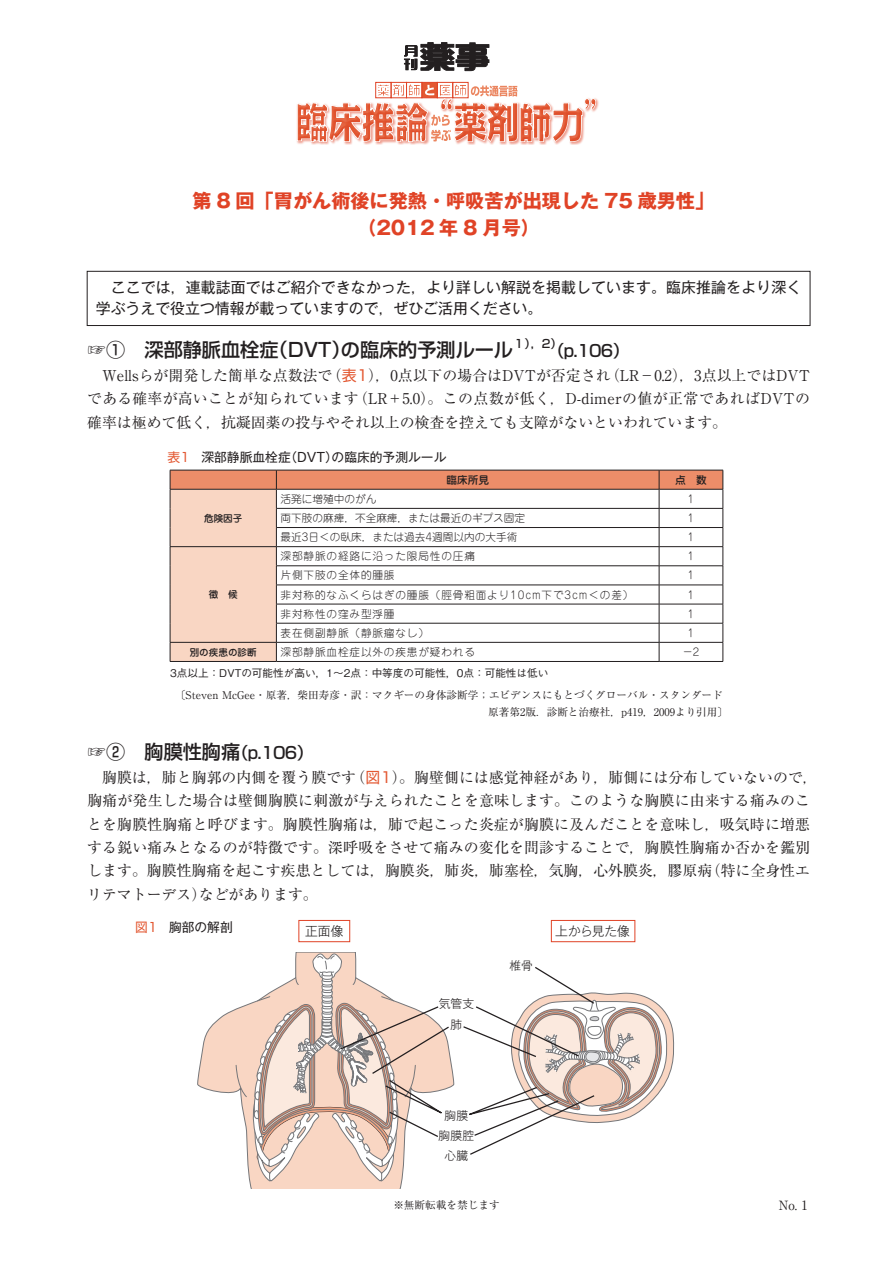
<style>
.page{position:relative;width:893px;height:1263px;background:#fff}
.page>*{position:absolute;margin:0;border:0;box-sizing:border-box;transform-origin:0 0}
.t1{font:500 19.2px "Shin Go Pr 5";color:#231f20}
.t2{font:700 19.2px/26.5px "Gothic MB101 Pr 5";color:#e04326;text-align:center}
.t3{font:500 16.5px "Shin Go Pr 5";color:#231f20}
.t4{font:14.85px/23.4px "Ryumin Pr 5";letter-spacing:.01em;color:#231f20;text-align:justify}
.t5{font:14.85px/21.3px "Gothic MB101 Pr 5";letter-spacing:.01em;color:#231f20}
.t6{font:12.75px "Gothic MB101 Pr 5";color:#231f20}
.t7{font:300 12.75px "Gothic MB101 Pr 5";color:#231f20}
.t8{font:12.75px "Ryumin Pr 5";color:#231f20}
.t9{font:300 11.7px/19.6px "Gothic MB101 Pr 5";letter-spacing:.015em;color:#231f20;text-align:center}
.t10{font:500 11.55px "Shin Go Pr 5";color:#231f20}
.t11{font:300 10.65px "Jun 101 Pro";letter-spacing:.08em;color:#231f20}
.t12{font:10.65px/17px "Ryumin Pr 5";color:#231f20}
.t13{font:300 10.65px "Jun 101 Pro";color:#231f20}
.t14{font:500 10.65px "Gothic BBB Pr 5";color:#231f20}
.t15{font:500 10.65px "Jun 34 Pro";color:#231f20}
.t16{font:500 9.6px "Jun 34 Pro";color:#231f20}
.s1{font-family:"Shin Go Pr 5";color:#e35832}
.s2{font-size:16.5px}
</style>
<div class="page">
<div style="left:456px;top:45px;width:33px;height:2px;border:1px solid #231f20"></div>
<div style="left:456px;top:60px;width:33px;height:3px;border:1px solid #231f20"></div>
<svg style="left:404px;top:43px;width:84px;height:28px"></svg>
<div style="left:437px;top:82px;width:16px;height:16px;border:1px solid #e04326"></div>
<div style="left:453px;top:82px;width:15px;height:16px;border:1px solid #e04326"></div>
<div style="left:375px;top:82px;width:16px;height:16px;border:1px solid #e04326"></div>
<div style="left:391px;top:82px;width:16px;height:16px;border:1px solid #e04326"></div>
<div style="left:406px;top:82px;width:16px;height:16px;border:1px solid #e04326"></div>
<div style="left:422px;top:82px;width:15px;height:16px;background:#e14d2f;border:1px solid #e04326"></div>
<div style="left:440px;top:97px;width:159px;height:48px;background:#e04326;opacity:.5"></div>
<svg style="left:375px;top:84px;width:222px;height:59px"></svg>
<div style="left:296px;top:101px;width:135px;height:44px;background:#e04326;opacity:.5"></div>
<div style="left:87px;top:271px;width:723px;height:55px;border:1px solid #231f20"></div>
<svg style="left:170px;top:470px;width:554px;height:191px"></svg>
<hr style="left:170px;top:661px;width:106px;height:1px;background:#231f20">
<hr style="left:276px;top:661px;width:383px;height:1px;background:#231f20">
<hr style="left:659px;top:661px;width:64px;height:1px;background:#231f20">
<svg style="left:197px;top:1009px;width:38px;height:85px"></svg>
<div style="left:299px;top:920px;width:51px;height:22px;border:1px solid #e04326"></div>
<div style="left:551px;top:920px;width:84px;height:22px;border:1px solid #e04326"></div>
<svg style="left:235px;top:952px;width:440px;height:236px"></svg>
<p class="t2" style="left:192px;top:186px;width:523px">第 8 回「胃がん術後に発熱・呼吸苦が出現した 75 歳男性」（2012 年 8 月号）</p>
<p class="t5" style="left:96px;top:276px;width:707px;text-indent:15px">ここでは，連載誌面ではご紹介できなかった，より詳しい解説を掲載しています。臨床推論をより深く学ぶうえで役立つ情報が載っていますので，ぜひご活用ください。</p>
<p class="t1" style="left:87px;top:334px;width:427px">☞①　深部静脈血栓症（DVT）の臨床的予測ルール</p>
<p class="t10" style="left:513px;top:335px;width:50px">１），2）</p>
<p class="t3" style="left:548px;top:337px;width:83px">（p.106）</p>
<p class="t4" style="left:87px;top:363px;width:724px;text-indent:15px">Wellsらが開発した簡単な点数法で（<span class="s1">表1</span>），0点以下の場合はDVTが否定され（LR－0.2），3点以上ではDVTである確率が高いことが知られています（LR＋5.0）。この点数が低く，D-dimerの値が正常であればDVTの確率は極めて低く，抗凝固薬の投与やそれ以上の検査を控えても支障がないといわれています。</p>
<p class="t6" style="left:167px;top:447px;width:280px"><span class="s1">表1</span> 深部静脈血栓症（DVT）の臨床的予測ルール</p>
<p class="t16" style="left:204px;top:510px;width:40px">危険因子</p>
<p class="t16" style="left:209px;top:587px;width:30px">徴　候</p>
<p class="t15" style="left:446px;top:471px;width:44px">臨床所見</p>
<p class="t15" style="left:675px;top:471px;width:33px">点　数</p>
<p class="t13" style="left:281px;top:490px;width:97px">活発に増殖中のがん</p>
<p class="t11" style="left:688px;top:490px;width:8px">1</p>
<p class="t13" style="left:281px;top:509px;width:246px">両下肢の麻痺，不全麻痺，または最近のギプス固定</p>
<p class="t11" style="left:688px;top:509px;width:8px">1</p>
<p class="t13" style="left:281px;top:529px;width:238px">最近3日＜の臥床，または過去4週間以内の大手術</p>
<p class="t11" style="left:688px;top:529px;width:8px">1</p>
<p class="t11" style="left:281px;top:548px;width:196px">深部静脈の経路に沿った限局性の圧痛</p>
<p class="t11" style="left:688px;top:548px;width:8px">1</p>
<p class="t11" style="left:281px;top:567px;width:115px">片側下肢の全体的腫脹</p>
<p class="t11" style="left:688px;top:567px;width:8px">1</p>
<p class="t11" style="left:281px;top:586px;width:354px">非対称的なふくらはぎの腫脹（脛骨粗面より10cm下で3cm＜の差）</p>
<p class="t11" style="left:688px;top:586px;width:8px">1</p>
<p class="t11" style="left:281px;top:605px;width:115px">非対称性の窪み型浮腫</p>
<p class="t11" style="left:688px;top:605px;width:8px">1</p>
<p class="t11" style="left:281px;top:624px;width:150px">表在側副静脈（静脈瘤なし）</p>
<p class="t11" style="left:688px;top:624px;width:8px">1</p>
<p class="t16" style="left:190px;top:644px;width:68px">別の疾患の診断</p>
<p class="t11" style="left:281px;top:643px;width:196px">深部静脈血栓症以外の疾患が疑われる</p>
<p class="t11" style="left:682px;top:643px;width:19px">−2</p>
<p class="t14" style="left:170px;top:665px;width:380px">3点以上：DVTの可能性が高い，1～2点：中等度の可能性，0点：可能性は低い</p>
<p class="t12" style="left:488px;top:685px;width:241px;text-indent:-313px">〔Steven McGee・原著，柴田寿彦・訳：マクギーの身体診断学；エビデンスにもとづくグローバル・スタンダード原著第2版．診断と治療社，p419，2009より引用〕</p>
<p class="t1" style="left:87px;top:736px;width:227px">☞②　胸膜性胸痛<span class="s2">（p.106）</span></p>
<p class="t4" style="left:87px;top:764px;width:732px;text-align:left;text-indent:15px">胸膜は，肺と胸郭の内側を覆う膜です（<span class="s1">図1</span>）。胸壁側には感覚神経があり，肺側には分布していないので，胸痛が発生した場合は壁側胸膜に刺激が与えられたことを意味します。このような胸膜に由来する痛みのことを胸膜性胸痛と呼びます。胸膜性胸痛は，肺で起こった炎症が胸膜に及んだことを意味し，吸気時に増悪する鋭い痛みとなるのが特徴です。深呼吸をさせて痛みの変化を問診することで，胸膜性胸痛か否かを鑑別します。胸膜性胸痛を起こす疾患としては，胸膜炎，肺炎，肺塞栓，気胸，心外膜炎，膠原病（特に全身性エリテマトーデス）などがあります。</p>
<p class="t6" style="left:135px;top:917px;width:99px"><span class="s1">図1</span> 胸部の解剖</p>
<p class="t7" style="left:305px;top:920px;width:40px">正面像</p>
<p class="t7" style="left:555px;top:920px;width:76px">上から見た像</p>
<p class="t9" style="left:439px;top:993px;width:37px">気管支</p>
<p class="t9" style="left:451px;top:1014px;width:13px">肺</p>
<p class="t9" style="left:438px;top:1105px;width:37px">胸膜胸膜腔心臓</p>
<p class="t9" style="left:509px;top:954px;width:25px">椎骨</p>
<p class="t12" style="left:393px;top:1195px;width:108px">※無断転載を禁じます</p>
<p class="t8" style="left:779px;top:1195px;width:31px">No. 1</p>
</div>
